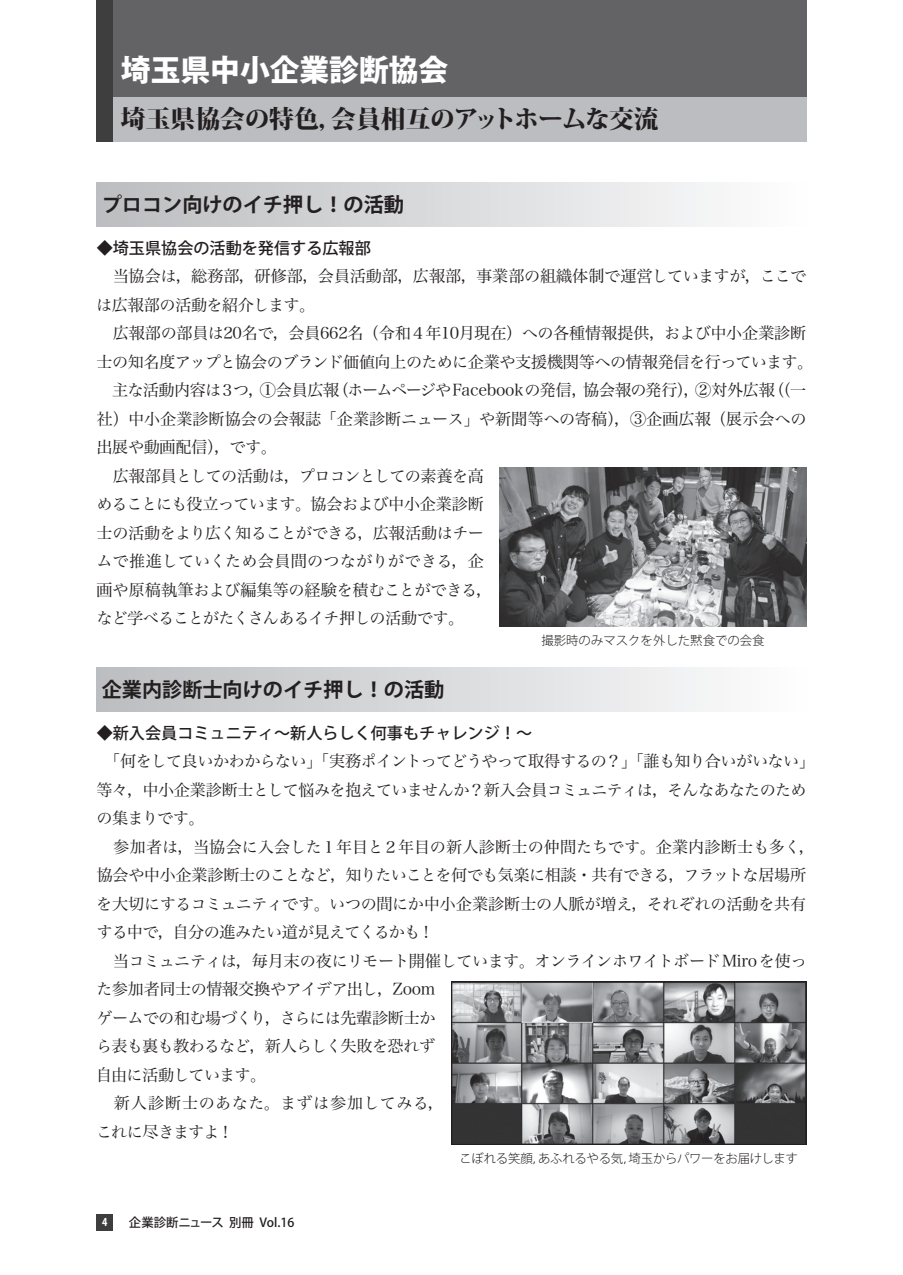
<style>
.page{position:relative;width:903px;height:1275px;background:#fff}
.page>*{position:absolute;margin:0;border:0;box-sizing:border-box;transform-origin:0 0}
.t1{font:800 29.75px "Koz Go Pro";color:#fff}
.t2{font:800 24.85px "Koz Min Pro";letter-spacing:-.01em;color:#231f20}
.t3{font:700 20.12px "Koz Go Pro";color:#231f20}
.t4{font:16.1px/28.5px "Hira Min Pro W3";letter-spacing:-.025em;color:#231f20}
.t5{font:500 16.1px "Koz Go Pro";color:#231f20}
.t6{font:300 12.42px "Koz Go Pro";letter-spacing:-.015em;color:#231f20}
.t7{font:500 12.42px "Koz Go Pro";color:#231f20}
.t8{font:700 condensed 12.42px "Myriad Pro";color:#fff}
</style>
<div class="page">
<div style="left:97px;top:0;width:709px;height:97px;background:#636366"></div>
<div style="left:97px;top:97px;width:709px;height:44px;background:#bcbdc0"></div>
<div style="left:97px;top:182px;width:709px;height:45px;background:linear-gradient(to right,#bbbdbf,#fdfdfe)"></div>
<div style="left:97px;top:667px;width:709px;height:45px;background:linear-gradient(to right,#bbbdbf,#fdfdfe)"></div>
<div style="left:97px;top:0;width:16px;height:141px;background:#3e3e3f"></div>
<div style="left:97px;top:1214px;width:16px;height:16px;background:#3e3e3f"></div>
<img style="left:500px;top:468px;width:306px;height:158px">
<img style="left:451px;top:981px;width:355px;height:164px">
<h1 class="t1" style="left:121px;top:50px;width:329px">埼玉県中小企業診断協会</h1>
<h2 class="t2" style="left:121px;top:101px;width:539px">埼玉県協会の特色，会員相互のアットホームな交流</h2>
<p class="t3" style="left:102px;top:192px;width:304px">プロコン向けのイチ押し！の活動</p>
<p class="t5" style="left:97px;top:237px;width:276px">◆埼玉県協会の活動を発信する広報部</p>
<p class="t4" style="left:96px;top:260px;width:718px">　当協会は，総務部，研修部，会員活動部，広報部，事業部の組織体制で運営していますが，ここでは広報部の活動を紹介します。<br>　広報部の部員は20名で，会員662名（令和４年10月現在）への各種情報提供，および中小企業診断士の知名度アップと協会のブランド価値向上のために企業や支援機関等への情報発信を行っています。　主な活動内容は３つ，①会員広報（ホームページやFacebookの発信，協会報の発行），②対外広報（（一社）中小企業診断協会の会報誌「企業診断ニュース」や新聞等への寄稿），③企画広報（展示会への出展や動画配信），です。<br>　広報部員としての活動は，プロコンとしての素養を高<br>めることにも役立っています。協会および中小企業診断<br>士の活動をより広く知ることができる，広報活動はチー<br>ムで推進していくため会員間のつながりができる，企<br>画や原稿執筆および編集等の経験を積むことができる，<br>など学べることがたくさんあるイチ押しの活動です。</p>
<p class="t6" style="left:541px;top:632px;width:225px">撮影時のみマスクを外した黙食での会食</p>
<p class="t3" style="left:102px;top:677px;width:344px">企業内診断士向けのイチ押し！の活動</p>
<p class="t5" style="left:97px;top:722px;width:437px">◆新入会員コミュニティ～新人らしく何事もチャレンジ！～</p>
<p class="t4" style="left:96px;top:745px;width:721px">　「何をして良いかわからない」「実務ポイントってどうやって取得するの？」「誰も知り合いがいない」等々，中小企業診断士として悩みを抱えていませんか？新入会員コミュニティは，そんなあなたのための集まりです。<br>　参加者は，当協会に入会した１年目と２年目の新人診断士の仲間たちです。企業内診断士も多く，協会や中小企業診断士のことなど，知りたいことを何でも気楽に相談・共有できる，フラットな居場所を大切にするコミュニティです。いつの間にか中小企業診断士の人脈が増え，それぞれの活動を共有する中で，自分の進みたい道が見えてくるかも！<br>　当コミュニティは，毎月末の夜にリモート開催しています。オンラインホワイトボードMiroを使った参加者同士の情報交換やアイデア出し，Zoom<br>ゲームでの和む場づくり，さらには先輩診断士か<br>ら表も裏も教わるなど，新人らしく失敗を恐れず<br>自由に活動しています。<br>　新人診断士のあなた。まずは参加してみる，<br>これに尽きますよ！</p>
<p class="t8" style="left:102px;top:1214px;width:7px">4</p>
<p class="t7" style="left:129px;top:1214px;width:167px">企業診断ニュース 別冊 Vol.16</p>
<p class="t6" style="left:460px;top:1150px;width:340px">こぼれる笑顔，あふれるやる気，埼玉からパワーをお届けします</p>
</div>
